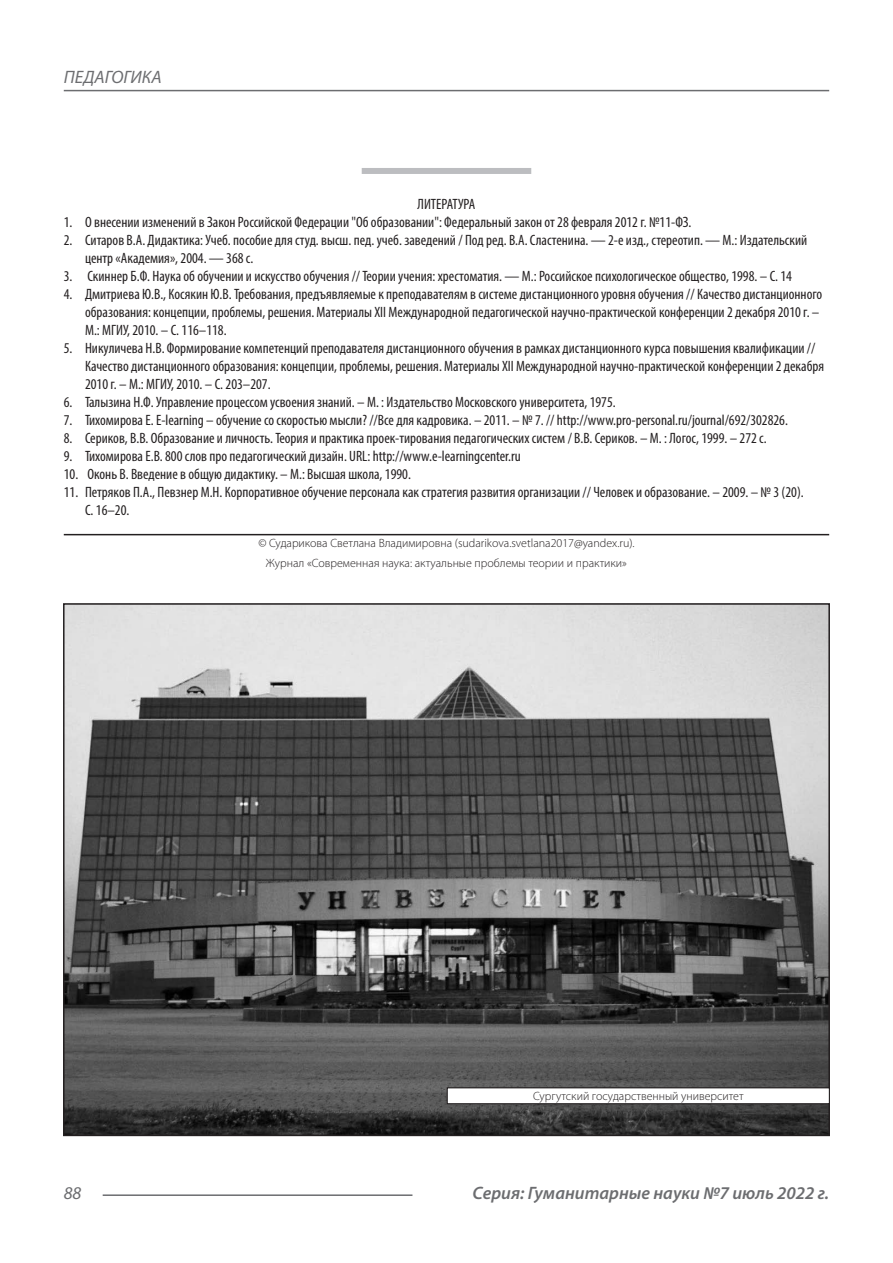
<style>
.page{position:relative;width:893px;height:1263px;background:#fff}
.page>*{position:absolute;margin:0;border:0;box-sizing:border-box;transform-origin:0 0}
.t1{font:italic 600 18px "Myriad Pro";color:#6c6d70}
.t2{font:italic 18px "Myriad Pro";color:#6c6d70}
.Библиография_Литерат{font:condensed 15px/18px "Myriad Pro";color:#231f20}
.Автор_копирайт{font:300 12px "Myriad Pro";color:#231f20}
</style>
<div class="page">
<hr style="left:103px;top:1194px;width:309px;height:2px;background:#6c6d70">
<hr style="left:64px;top:90px;width:765px;height:1px;background:#6c6d70">
<div style="left:362px;top:168px;width:169px;height:6px;background:#bcbdc0"></div>
<hr style="left:64px;top:534px;width:765px;height:1px;background:#231f20">
<img style="left:66px;top:606px;width:761px;height:527px">
<div style="left:447px;top:1088px;width:382px;height:16px;background:#fff"></div>
<div style="left:447px;top:1087px;width:383px;height:17px;border:1px solid #231f20"></div>
<p class="t2" style="left:64px;top:66px;width:100px">ПЕДАГОГИКА</p>
<p class="Библиография_Литерат" style="left:418px;top:195px;width:59px">ЛИТЕРАТУРА</p>
<p class="Библиография_Литерат" style="left:64px;top:213px;width:629px">1. О внесении изменений в Закон Российской Федерации "Об образовании": Федеральный закон от 28 февраля 2012 г. №11-ФЗ.</p>
<p class="Библиография_Литерат" style="left:85px;top:231px;width:724px;text-indent:-21px">2. Ситаров В.А. Дидактика: Учеб. пособие для студ. высш. пед. учеб. заведений / Под ред. В.А. Сластенина. — 2-е изд., стереотип. — М.: Издательский центр «Академия», 2004. — 368 с.</p>
<p class="Библиография_Литерат" style="left:64px;top:267px;width:730px">3. Скиннер Б.Ф. Наука об обучении и искусство обучения // Теории учения: хрестоматия. — М.: Российское психологическое общество, 1998. – С. 14</p>
<p class="Библиография_Литерат" style="left:85px;top:285px;width:739px;text-indent:-21px">4. Дмитриева Ю.В., Косякин Ю.В. Требования, предъявляемые к преподавателям в системе дистанционного уровня обучения // Качество дистанционного образования: концепции, проблемы, решения. Материалы XII Международной педагогической научно-практической конференции 2 декабря 2010 г. –<br>М.: МГИУ, 2010. – С. 116–118.</p>
<p class="Библиография_Литерат" style="left:85px;top:339px;width:741px;text-indent:-21px">5. Никуличева Н.В. Формирование компетенций преподавателя дистанционного обучения в рамках дистанционного курса повышения квалификации //<br>Качество дистанционного образования: концепции, проблемы, решения. Материалы XII Международной научно-практической конференции 2 декабря<br>2010 г. – М.: МГИУ, 2010. – С. 203–207.</p>
<p class="Библиография_Литерат" style="left:64px;top:393px;width:553px">6. Талызина Н.Ф. Управление процессом усвоения знаний. – М. : Издательство Московского университета, 1975.</p>
<p class="Библиография_Литерат" style="left:64px;top:411px;width:726px">7. Тихомирова Е. E-learning – обучение со скоростью мысли? //Все для кадровика. – 2011. – № 7. // http://www.pro-personal.ru/journal/692/302826.</p>
<p class="Библиография_Литерат" style="left:64px;top:429px;width:704px">8. Сериков, В.В. Образование и личность. Теория и практика проек-тирования педагогических систем / В.В. Сериков. – М. : Логос, 1999. – 272 с.</p>
<p class="Библиография_Литерат" style="left:64px;top:447px;width:458px">9. Тихомирова Е.В. 800 слов про педагогический дизайн. URL: http://www.e-learningcenter.ru</p>
<p class="Библиография_Литерат" style="left:64px;top:465px;width:349px">10. Оконь В. Введение в общую дидактику. – М.: Высшая школа, 1990.</p>
<p class="Библиография_Литерат" style="left:85px;top:483px;width:720px;text-indent:-21px">11. Петряков П.А., Певзнер М.Н. Корпоративное обучение персонала как стратегия развития организации // Человек и образование. – 2009. – № 3 (20).<br>С. 16–20.</p>
<p class="Автор_копирайт" style="left:258px;top:536px;width:378px">© Сударикова Светлана Владимировна (sudarikova.svetlana2017@yandex.ru).</p>
<p class="Автор_копирайт" style="left:266px;top:555px;width:363px">Журнал «Современная наука: актуальные проблемы теории и практики»</p>
<p class="Автор_копирайт" style="left:533px;top:1089px;width:212px">Сургутский государственный университет</p>
<p class="t2" style="left:64px;top:1182px;width:19px">88</p>
<p class="t1" style="left:473px;top:1182px;width:358px">Серия: Гуманитарные науки №7 июль 2022 г.</p>
</div>
